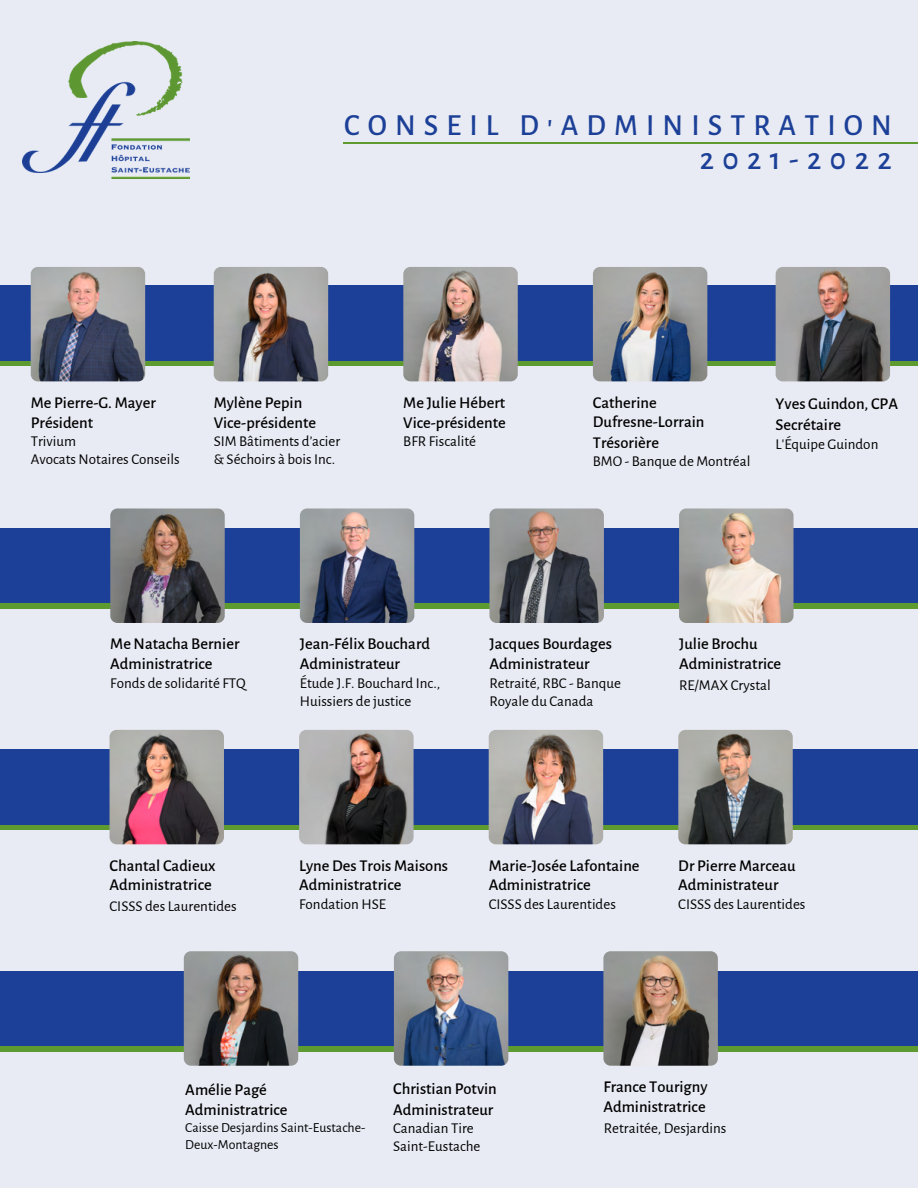
<style>
.page{position:relative;width:918px;height:1188px;background:#e8ebf4}
.page>*{position:absolute;margin:0;border:0;box-sizing:border-box;transform-origin:0 0}
.t1{font:500 31.05px "Alegreya Sans SC";letter-spacing:.27em;color:#1c4097}
.t2{font:500 30px "Alegreya Sans SC";letter-spacing:.27em;color:#1c4097}
.t3{font:500 16.5px "Alegreya Sans";color:#000}
.t4{font:15px/18px "Alegreya Sans";color:#000}
.t5{font:13.8px "Alegreya Sans";color:#000}
</style>
<div class="page">
<hr style="left:344px;top:142px;width:218px;height:2px;background:#5d9b30">
<hr style="left:562px;top:142px;width:218px;height:2px;background:#5d9b30">
<hr style="left:777px;top:142px;width:141px;height:2px;background:#5d9b30">
<div style="left:0;top:360px;width:918px;height:5px;background:#5d9b30"></div>
<div style="left:0;top:285px;width:918px;height:75px;background:#1c4097"></div>
<img style="left:214px;top:267px;width:114px;height:114px;border-radius:7px">
<img style="left:403px;top:267px;width:115px;height:114px;border-radius:7px">
<img style="left:593px;top:267px;width:114px;height:114px;border-radius:7px">
<img style="left:776px;top:267px;width:114px;height:114px;border-radius:7px">
<img style="left:31px;top:267px;width:114px;height:114px;border-radius:7px">
<div style="left:0;top:528px;width:918px;height:75px;background:#1c4097"></div>
<div style="left:0;top:603px;width:918px;height:5px;background:#5d9b30"></div>
<img style="left:300px;top:509px;width:114px;height:114px;border-radius:7px">
<img style="left:489px;top:509px;width:115px;height:114px;border-radius:7px">
<img style="left:679px;top:509px;width:115px;height:114px;border-radius:7px">
<img style="left:110px;top:509px;width:115px;height:114px;border-radius:7px">
<div style="left:0;top:825px;width:918px;height:5px;background:#5d9b30"></div>
<div style="left:0;top:750px;width:918px;height:75px;background:#1c4097"></div>
<img style="left:299px;top:730px;width:115px;height:114px;border-radius:7px">
<img style="left:489px;top:730px;width:114px;height:114px;border-radius:7px">
<img style="left:678px;top:730px;width:115px;height:114px;border-radius:7px">
<img style="left:110px;top:730px;width:114px;height:114px;border-radius:7px">
<div style="left:0;top:971px;width:918px;height:75px;background:#1c4097"></div>
<div style="left:0;top:1046px;width:918px;height:5px;background:#5d9b30"></div>
<img style="left:184px;top:951px;width:114px;height:115px;border-radius:7px">
<img style="left:394px;top:951px;width:114px;height:115px;border-radius:7px">
<img style="left:603px;top:951px;width:115px;height:115px;border-radius:7px">
<img style="left:23px;top:41px;width:166px;height:138px">
<p class="t2" style="left:344px;top:111px;width:549px">CONSEIL D'ADMINISTRATION</p>
<p class="t1" style="left:700px;top:144px;width:194px">2021-2022</p>
<p class="t3" style="left:31px;top:395px;width:127px">Me Pierre-G. Mayer</p>
<p class="t3" style="left:31px;top:414px;width:64px">Président</p>
<p class="t4" style="left:31px;top:433px;width:47px">Trivium</p>
<p class="t4" style="left:31px;top:451px;width:150px">Avocats Notaires Conseils</p>
<p class="t3" style="left:214px;top:395px;width:90px">Mylène Pepin</p>
<p class="t3" style="left:214px;top:414px;width:104px">Vice-présidente</p>
<p class="t4" style="left:214px;top:433px;width:128px">SIM Bâtiments d’acier</p>
<p class="t4" style="left:214px;top:451px;width:123px">&amp; Séchoirs à bois Inc.</p>
<p class="t3" style="left:403px;top:395px;width:103px">Me Julie Hébert</p>
<p class="t3" style="left:403px;top:414px;width:104px">Vice-présidente</p>
<p class="t4" style="left:403px;top:433px;width:74px">BFR Fiscalité</p>
<p class="t3" style="left:593px;top:395px;width:65px">Catherine</p>
<p class="t3" style="left:593px;top:414px;width:113px">Dufresne-Lorrain</p>
<p class="t3" style="left:593px;top:434px;width:68px">Trésorière</p>
<p class="t4" style="left:593px;top:453px;width:159px">BMO - Banque de Montréal</p>
<p class="t3" style="left:776px;top:396px;width:124px">Yves Guindon, CPA</p>
<p class="t3" style="left:776px;top:417px;width:67px">Secrétaire</p>
<p class="t4" style="left:776px;top:435px;width:104px">L'Équipe Guindon</p>
<p class="t3" style="left:110px;top:636px;width:131px">Me Natacha Bernier</p>
<p class="t3" style="left:110px;top:656px;width:104px">Administratrice</p>
<p class="t4" style="left:110px;top:674px;width:137px">Fonds de solidarité FTQ</p>
<p class="t3" style="left:300px;top:636px;width:132px">Jean-Félix Bouchard</p>
<p class="t3" style="left:300px;top:656px;width:102px">Administrateur</p>
<p class="t4" style="left:300px;top:674px;width:142px">Étude J.F. Bouchard Inc.,</p>
<p class="t4" style="left:300px;top:692px;width:113px">Huissiers de justice</p>
<p class="t3" style="left:489px;top:636px;width:124px">Jacques Bourdages</p>
<p class="t3" style="left:489px;top:656px;width:102px">Administrateur</p>
<p class="t4" style="left:489px;top:674px;width:133px">Retraité, RBC - Banque<br>Royale du Canada</p>
<p class="t3" style="left:679px;top:636px;width:80px">Julie Brochu</p>
<p class="t4" style="left:679px;top:677px;width:93px">RE/MAX Crystal</p>
<p class="t3" style="left:679px;top:656px;width:104px">Administratrice</p>
<p class="t3" style="left:110px;top:858px;width:108px">Chantal Cadieux</p>
<p class="t4" style="left:110px;top:897px;width:129px">CISSS des Laurentides</p>
<p class="t3" style="left:110px;top:876px;width:104px">Administratrice</p>
<p class="t3" style="left:299px;top:858px;width:151px">Lyne Des Trois Maisons</p>
<p class="t3" style="left:299px;top:877px;width:104px">Administratrice</p>
<p class="t4" style="left:299px;top:896px;width:88px">Fondation HSE</p>
<p class="t3" style="left:489px;top:858px;width:152px">Marie-Josée Lafontaine</p>
<p class="t3" style="left:489px;top:877px;width:104px">Administratrice</p>
<p class="t4" style="left:489px;top:896px;width:129px">CISSS des Laurentides</p>
<p class="t3" style="left:678px;top:858px;width:119px">Dr Pierre Marceau</p>
<p class="t3" style="left:678px;top:877px;width:102px">Administrateur</p>
<p class="t4" style="left:678px;top:896px;width:129px">CISSS des Laurentides</p>
<p class="t3" style="left:185px;top:1082px;width:83px">Amélie Pagé</p>
<p class="t3" style="left:393px;top:1081px;width:105px">Christian Potvin</p>
<p class="t4" style="left:393px;top:1120px;width:82px">Canadian Tire</p>
<p class="t4" style="left:393px;top:1138px;width:89px">Saint-Eustache</p>
<p class="t3" style="left:185px;top:1102px;width:104px">Administratrice</p>
<p class="t3" style="left:393px;top:1102px;width:102px">Administrateur</p>
<p class="t5" style="left:185px;top:1121px;width:182px">Caisse Desjardins Saint-Eustache-</p>
<p class="t5" style="left:185px;top:1138px;width:95px">Deux-Montagnes</p>
<p class="t3" style="left:603px;top:1079px;width:106px">France Tourigny</p>
<p class="t3" style="left:603px;top:1099px;width:104px">Administratrice</p>
<p class="t4" style="left:604px;top:1120px;width:124px">Retraitée, Desjardins</p>
</div>
